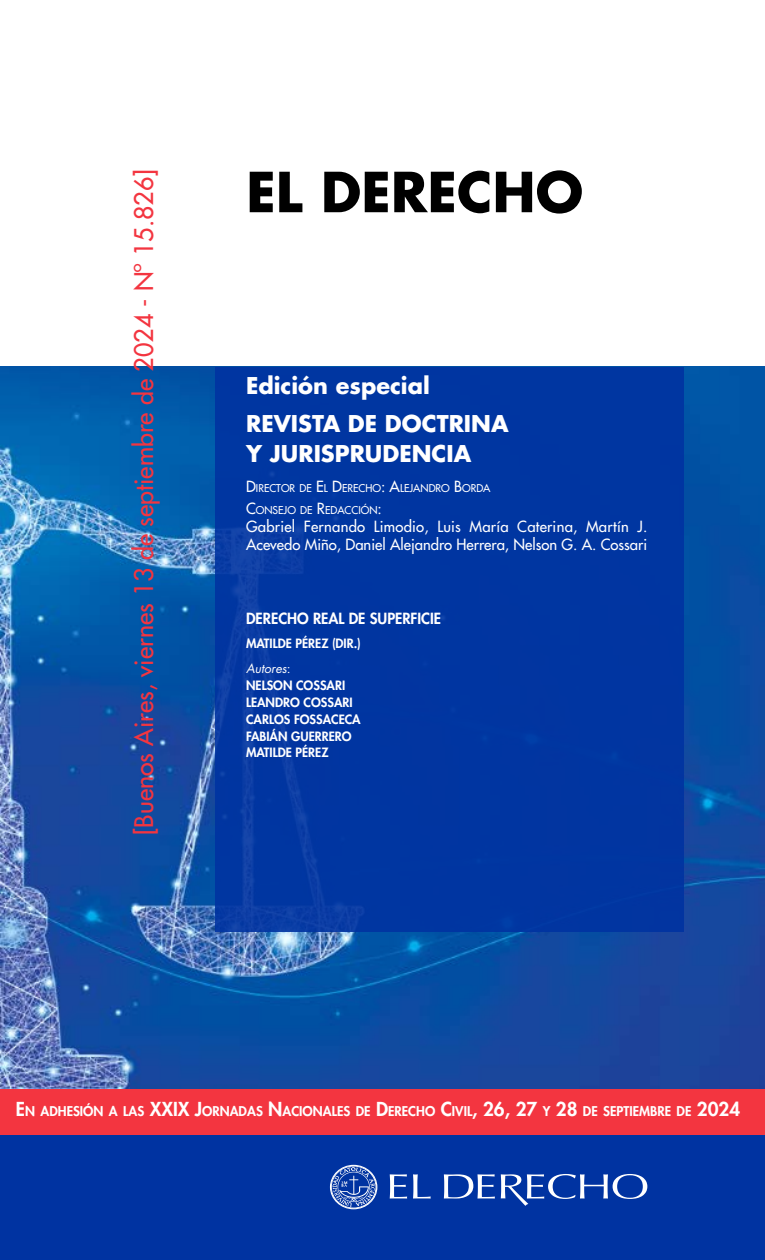
<style>
.page{position:relative;width:765px;height:1260px;background:#fff}
.page>*{position:absolute;margin:0;border:0;box-sizing:border-box;transform-origin:0 0}
.t1{font:700 53.75px "Futura Std";color:#000}
.t2{font:500 25px "Futura Std";color:#f33540}
.t3{font:700 22.5px/37.2px "Futura Std";color:#fff}
.t4{font:500 15px/18px "Futura Std";color:#fff}
.t5{font:800 15px "Futura Std";color:#fff}
.t6{font:800 13.12px "Futura Std";color:#fff}
.t7{font:800 12.5px/16.8px "Futura Std";color:#fff}
.t8{font:500 10.5px/21.5px "Futura Std";color:#fff}
.s1{font-size:15px}
.s2{font-weight:400;font-style:italic}
.s3{font-weight:400}
.s4{font-size:18.75px}
</style>
<div class="page">
<img style="left:0;top:367px;width:765px;height:722px">
<div style="left:0;top:1134px;width:765px;height:126px;background:#0033a1"></div>
<div style="left:215px;top:367px;width:469px;height:565px;background:#0033a1"></div>
<svg style="left:390px;top:1174px;width:17px;height:25px"></svg>
<svg style="left:413px;top:1174px;width:18px;height:25px"></svg>
<svg style="left:444px;top:1174px;width:51px;height:25px"></svg>
<svg style="left:501px;top:1174px;width:146px;height:32px"></svg>
<svg style="left:330px;top:1165px;width:47px;height:44px"></svg>
<div style="left:0;top:1089px;width:765px;height:46px;background:#f33540"></div>
<h2 class="t2" style="left:128px;top:835px;width:668px;rotate:-90deg">[Buenos Aires, viernes 13 de septiembre de 2024 - Nº 15.826]</h2>
<h1 class="t1" style="left:246px;top:156px;width:339px">EL DERECHO</h1>
<h3 class="t3" style="left:246px;top:367px;width:264px">Edición especial<br>REVISTA DE DOCTRINA</h3>
<h3 class="t3" style="left:246px;top:434px;width:227px">Y JURISPRUDENCIA</h3>
<p class="t8" style="left:246px;top:477px;width:239px"><span class="s1">D</span>IRECTOR DE <span class="s1">E</span> L <span class="s1">D</span>ERECHO<span class="s1">: A</span>LEJANDRO <span class="s1">B</span>ORDA<br><span class="s1">C</span>ONSEJO DE <span class="s1">R</span>EDACCIÓN<span class="s1">:</span></p>
<p class="t4" style="left:246px;top:517px;width:403px">Gabriel Fernando Limodio, Luis María Caterina, Martín J.<br>Acevedo Miño, Daniel Alejandro Herrera, Nelson G. A. Cossari</p>
<p class="t5" style="left:246px;top:609px;width:197px">DERECHO REAL DE SUPERFICIE</p>
<p class="t7" style="left:246px;top:630px;width:116px;line-height:25.6px">MATILDE PÉREZ (DIR.)<br><span class="s2">Autores</span><span class="s3">:</span></p>
<p class="t7" style="left:246px;top:677px;width:116px">NELSON COSSARI<br>LEANDRO COSSARI<br>CARLOS FOSSACECA<br>FABIÁN GUERRERO<br>MATILDE PÉREZ</p>
<p class="t6" style="left:16px;top:1103px;width:726px"><span class="s4">E</span>N ADHESIÓN A LAS <span class="s4">XXIX J</span>ORNADAS <span class="s4">N</span>ACIONALES DE <span class="s4">D</span>ERECHO <span class="s4">C</span>IVIL<span class="s4">, 26, 27</span> Y <span class="s4">28</span> DE SEPTIEMBRE DE <span class="s4">2024</span></p>
</div>
